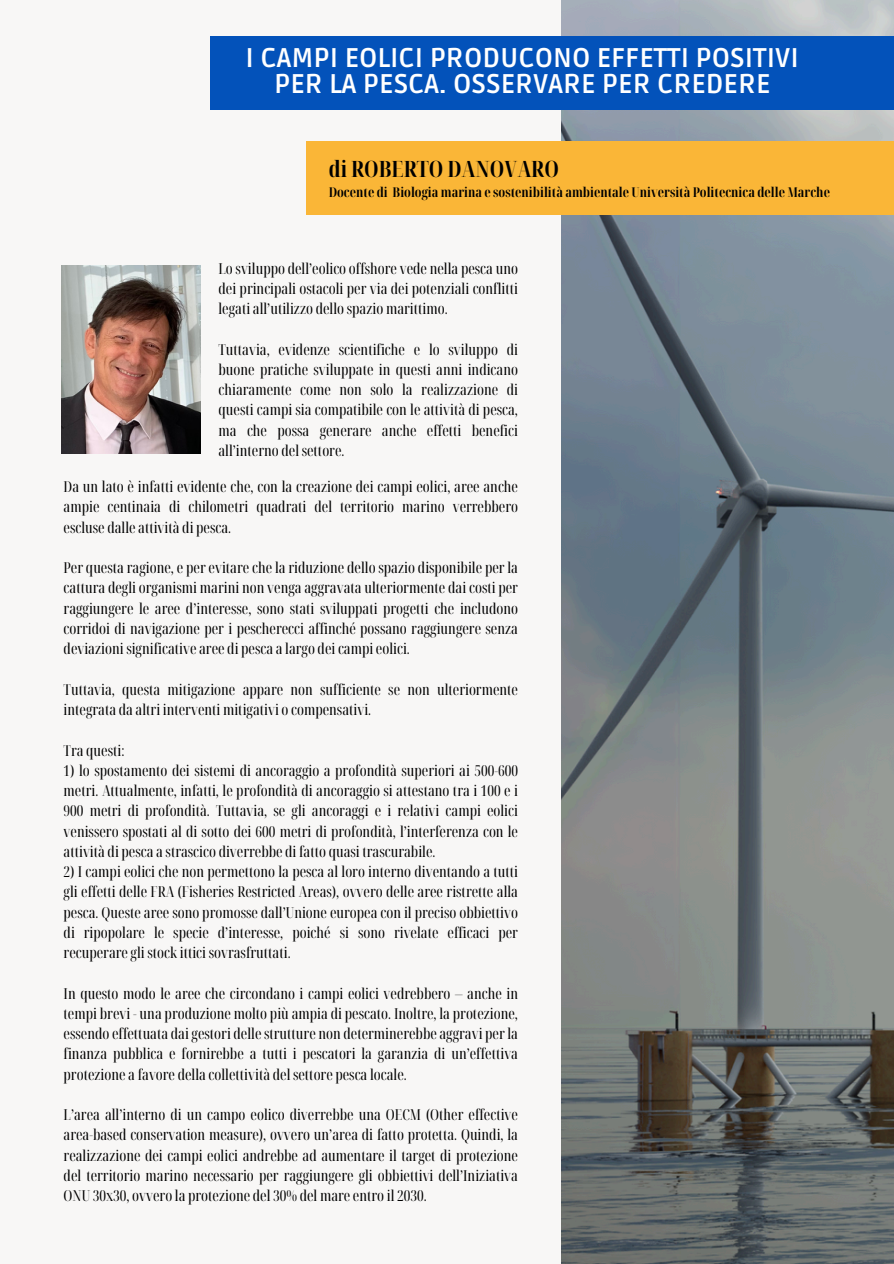
<style>
.page{position:relative;width:894px;height:1264px;background:#fff}
.page>*{position:absolute;margin:0;border:0;box-sizing:border-box;transform-origin:0 0}
.t1{font:700 27px/25.8px "Ruda";color:#fff;text-align:center}
.t2{font:700 extra-condensed 22.5px "Noto Serif Display";color:#000}
.t3{font:extra-condensed 15px/20.2px "Noto Serif Display";color:#000;text-align:justify}
.t4{font:700 extra-condensed 13.5px "Noto Serif Display";color:#000}
</style>
<div class="page">
<div style="left:0;top:0;width:893px;height:1263px;background:#f8f7f6"></div>
<img style="left:561px;top:0;width:332px;height:1263px">
<div style="left:306px;top:141px;width:587px;height:73px;background:#fab637"></div>
<div style="left:210px;top:36px;width:683px;height:74px;background:#0352ba"></div>
<img style="left:61px;top:265px;width:140px;height:188px">
<p class="t1" style="left:245px;top:46px;width:554px">I CAMPI EOLICI PRODUCONO EFFETTI POSITIVI<br>PER LA PESCA. OSSERVARE PER CREDERE</p>
<p class="t2" style="left:328px;top:153px;width:232px">di ROBERTO DANOVARO</p>
<h2 class="t4" style="left:328px;top:182px;width:502px">Docente di Biologia marina e sostenibilità ambientale Università Politecnica delle Marche</h2>
<h1 class="t3" style="left:218px;top:258px;width:301px">Lo sviluppo dell’eolico offshore vede nella pesca uno dei principali ostacoli per via dei potenziali conflitti legati all’utilizzo dello spazio marittimo.</h1>
<p class="t3" style="left:218px;top:339px;width:301px">Tuttavia, evidenze scientifiche e lo sviluppo di buone pratiche sviluppate in questi anni indicano chiaramente come non solo la realizzazione di questi campi sia compatibile con le attività di pesca, ma che possa generare anche effetti benefici all’interno del settore.</p>
<h2 class="t3" style="left:64px;top:476px;width:456px">Da un lato è infatti evidente che, con la creazione dei campi eolici, aree anche ampie centinaia di chilometri quadrati del territorio marino verrebbero escluse dalle attività di pesca.</h2>
<p class="t3" style="left:64px;top:557px;width:456px">Per questa ragione, e per evitare che la riduzione dello spazio disponibile per la cattura degli organismi marini non venga aggravata ulteriormente dai costi per raggiungere le aree d’interesse, sono stati sviluppati progetti che includono corridoi di navigazione per i pescherecci affinché possano raggiungere senza deviazioni significative aree di pesca a largo dei campi eolici.</p>
<h2 class="t3" style="left:64px;top:678px;width:456px">Tuttavia, questa mitigazione appare non sufficiente se non ulteriormente integrata da altri interventi mitigativi o compensativi.</h2>
<h2 class="t3" style="left:64px;top:739px;width:62px">Tra questi:</h2>
<h2 class="t3" style="left:64px;top:759px;width:456px">1) lo spostamento dei sistemi di ancoraggio a profondità superiori ai 500-600 metri. Attualmente, infatti, le profondità di ancoraggio si attestano tra i 100 e i 900 metri di profondità. Tuttavia, se gli ancoraggi e i relativi campi eolici venissero spostati al di sotto dei 600 metri di profondità, l’interferenza con le attività di pesca a strascico diverrebbe di fatto quasi trascurabile.</h2>
<h2 class="t3" style="left:64px;top:861px;width:456px">2) I campi eolici che non permettono la pesca al loro interno diventando a tutti gli effetti delle FRA (Fisheries Restricted Areas), ovvero delle aree ristrette alla pesca. Queste aree sono promosse dall’Unione europea con il preciso obbiettivo di ripopolare le specie d’interesse, poiché si sono rivelate efficaci per recuperare gli stock ittici sovrasfruttati.</h2>
<h2 class="t3" style="left:64px;top:982px;width:456px">In questo modo le aree che circondano i campi eolici vedrebbero – anche in tempi brevi - una produzione molto più ampia di pescato. Inoltre, la protezione, essendo effettuata dai gestori delle strutture non determinerebbe aggravi per la finanza pubblica e fornirebbe a tutti i pescatori la garanzia di un’effettiva protezione a favore della collettività del settore pesca locale.</h2>
<h2 class="t3" style="left:64px;top:1104px;width:456px">L’area all’interno di un campo eolico diverrebbe una OECM (Other effective area-based conservation measure), ovvero un’area di fatto protetta. Quindi, la realizzazione dei campi eolici andrebbe ad aumentare il target di protezione del territorio marino necessario per raggiungere gli obbiettivi dell’Iniziativa ONU 30x30, ovvero la protezione del 30% del mare entro il 2030.</h2>
</div>
